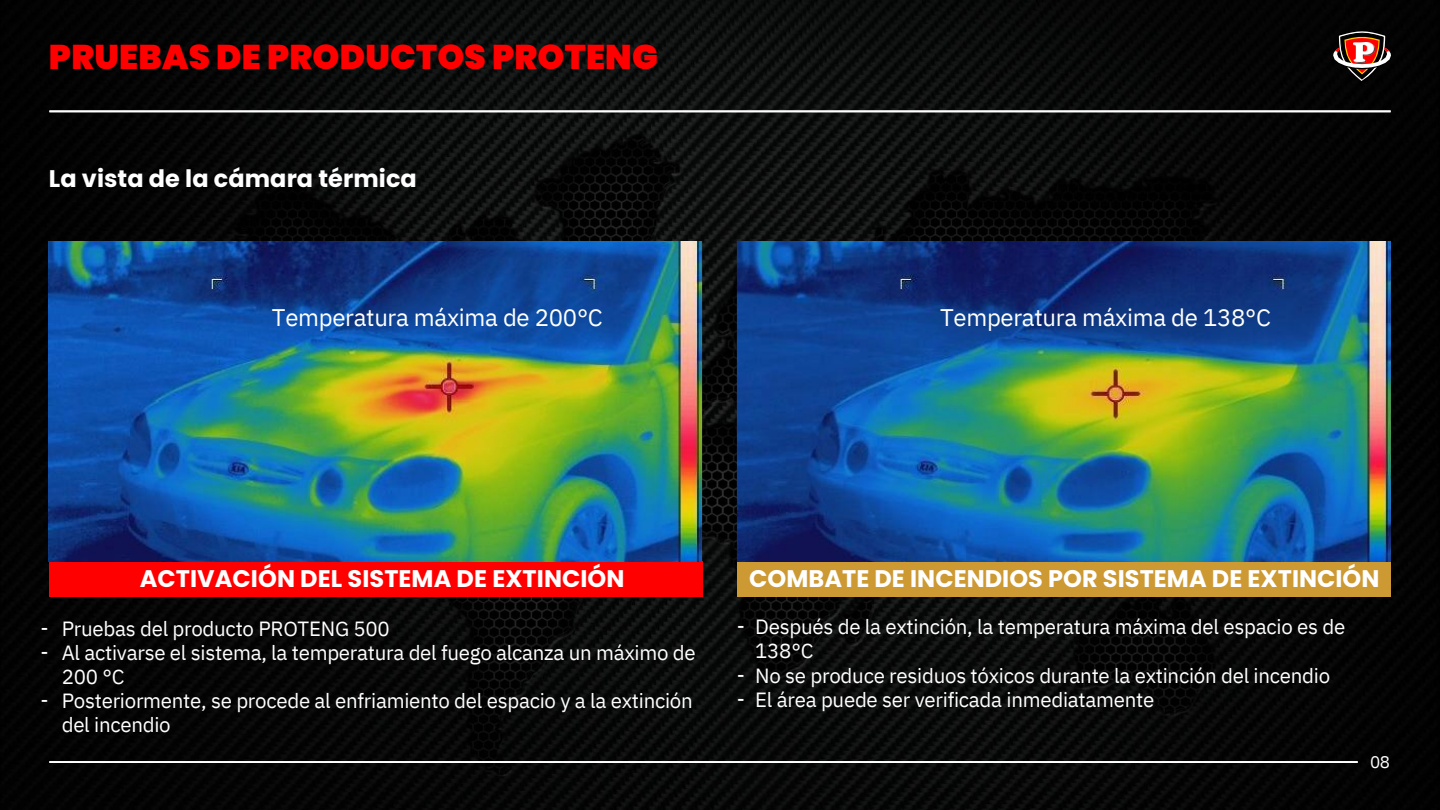
<style>
.page{position:relative;width:1440px;height:810px;background:#fff}
.page>*{position:absolute;margin:0;border:0;box-sizing:border-box;transform-origin:0 0}
.t1{font:900 34.2px "Poppins";letter-spacing:.005em;color:#f00}
.t2{font:700 24px "Poppins";letter-spacing:.005em;color:#fff}
.t3{font:24px "IBM Plex Sans";letter-spacing:-.015em;color:#fff}
.t4{font:20.5px/24px "IBM Plex Sans";letter-spacing:-.015em;color:#fff}
.t5{font:17px "IBM Plex Sans";color:#fff}
</style>
<div class="page">
<img style="left:1px;top:0;width:1438px;height:809px">
<svg style="left:1333px;top:31px;width:58px;height:50px;background:#5d392f"></svg>
<img style="left:1354px;top:42px;width:20px;height:20px">
<div style="left:49px;top:561px;width:654px;height:36px;background:#f00"></div>
<hr style="left:49px;top:110px;width:1342px;height:2px;background:#fff">
<hr style="left:49px;top:761px;width:1309px;height:2px;background:#fff">
<div style="left:737px;top:561px;width:654px;height:36px;background:#c93"></div>
<img style="left:49px;top:242px;width:1342px;height:319px">
<p class="t1" style="left:49px;top:33px;width:610px">PRUEBAS DE PRODUCTOS PROTENG</p>
<p class="t2" style="left:49px;top:162px;width:369px">La vista de la cámara térmica</p>
<p class="t3" style="left:272px;top:301px;width:332px">Temperatura máxima de 200°C</p>
<p class="t3" style="left:940px;top:301px;width:332px">Temperatura máxima de 138°C</p>
<p class="t4" style="left:41px;top:615px;width:10px">-</p>
<p class="t4" style="left:41px;top:639px;width:10px">-</p>
<p class="t4" style="left:41px;top:687px;width:10px">-</p>
<h3 class="t2" style="left:140px;top:561px;width:486px">ACTIVACIÓN DEL SISTEMA DE EXTINCIÓN</h3>
<p class="t2" style="left:749px;top:561px;width:632px">COMBATE DE INCENDIOS POR SISTEMA DE EXTINCIÓN</p>
<h4 class="t4" style="left:62px;top:616px;width:330px">Pruebas del producto PROTENG 500</h4>
<h4 class="t4" style="left:62px;top:640px;width:635px">Al activarse el sistema, la temperatura del fuego alcanza un máximo de<br>200 °C</h4>
<p class="t4" style="left:62px;top:688px;width:633px">Posteriormente, se procede al enfriamiento del espacio y a la extinción del incendio</p>
<h2 class="t4" style="left:755px;top:614px;width:592px;line-height:24.4px">Después de la extinción, la temperatura máxima del espacio es de<br>138°C</h2>
<p class="t4" style="left:755px;top:663px;width:577px">No se produce residuos tóxicos durante la extinción del incendio</p>
<h2 class="t4" style="left:755px;top:688px;width:401px">El área puede ser verificada inmediatamente</h2>
<p class="t4" style="left:737px;top:613px;width:10px">-</p>
<p class="t4" style="left:737px;top:662px;width:10px">-</p>
<p class="t4" style="left:737px;top:686px;width:10px">-</p>
<p class="t5" style="left:1370px;top:751px;width:22px">08</p>
</div>
